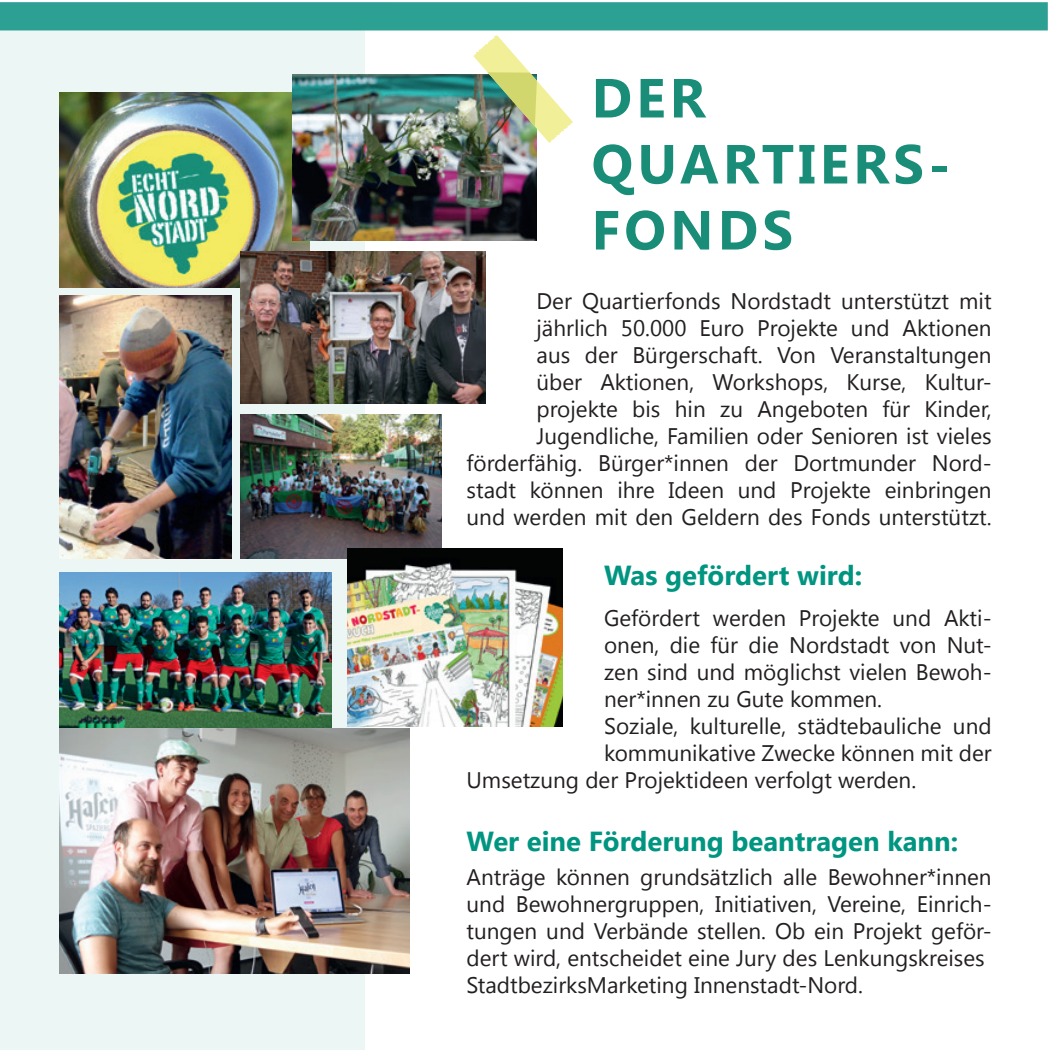
<style>
.page{position:relative;width:1050px;height:1050px;background:#fff}
.page>*{position:absolute;margin:0;border:0;box-sizing:border-box;transform-origin:0 0}
.t1{font:700 55px/66px "Segoe UI";letter-spacing:.075em;color:#1a8d79}
.t2{font:700 27.5px "Segoe UI";color:#009581}
.t3{font:22.5px/27px "Segoe UI";color:#231f20;text-align:right}
</style>
<div class="page">
<div style="left:0;top:30px;width:364px;height:1020px;background:#ecf6f5"></div>
<div style="left:0;top:2px;width:1047px;height:28px;background:#2ca092"></div>
<img style="left:60px;top:92px;width:249px;height:195px">
<img style="left:241px;top:252px;width:244px;height:151px">
<img style="left:292px;top:75px;width:244px;height:166px">
<img style="left:60px;top:295px;width:172px;height:263px">
<img style="left:60px;top:573px;width:271px;height:155px">
<img style="left:241px;top:414px;width:201px;height:145px">
<img style="left:347px;top:548px;width:215px;height:178px">
<img style="left:60px;top:728px;width:350px;height:245px">
<img style="left:473px;top:35px;width:100px;height:108px">
<h1 class="t1" style="left:591px;top:62px;width:360px">DER<br>QUARTIERS-<br>FONDS</h1>
<p class="t3" style="left:466px;top:286px;width:527px">Der Quartierfonds Nordstadt unterstützt mit jährlich 50.000 Euro Projekte und Aktionen<br>aus der Bürgerschaft. Von Veranstaltungen<br>über Aktionen, Workshops, Kurse, Kultur&shy;projekte bis hin zu Angeboten für Kinder, Jugendliche, Familien oder Senioren ist vieles förderfähig. Bürger*innen der Dortmunder Nord&shy;stadt können ihre Ideen und Projekte einbringen und werden mit den Geldern des Fonds unterstützt.</p>
<p class="t2" style="left:604px;top:555px;width:260px">Was gefördert wird:</p>
<p class="t3" style="left:604px;top:604px;width:389px">Gefördert werden Projekte und Akti-</p>
<p class="t3" style="left:604px;top:631px;width:389px">onen, die für die Nordstadt von Nut-</p>
<p class="t3" style="left:604px;top:658px;width:389px">zen sind und möglichst vielen Bewoh-</p>
<p class="t3" style="left:604px;top:685px;width:279px">ner*innen zu Gute kommen.</p>
<p class="t3" style="left:604px;top:712px;width:389px">Soziale, kulturelle, städtebauliche und</p>
<p class="t3" style="left:604px;top:739px;width:389px">kommunikative Zwecke können mit der</p>
<p class="t3" style="left:466px;top:766px;width:451px">Umsetzung der Projektideen verfolgt werden.</p>
<p class="t2" style="left:466px;top:822px;width:493px">Wer eine Förderung beantragen kann:</p>
<p class="t3" style="left:466px;top:863px;width:527px;text-align:left">Anträge können grundsätzlich alle Bewohner*innen und Bewohnergruppen, Initiativen, Vereine, Einrich&shy;tungen und Verbände stellen. Ob ein Projekt geför&shy;dert wird, entscheidet eine Jury des Lenkungskreises StadtbezirksMarketing Innenstadt-Nord.</p>
</div>
